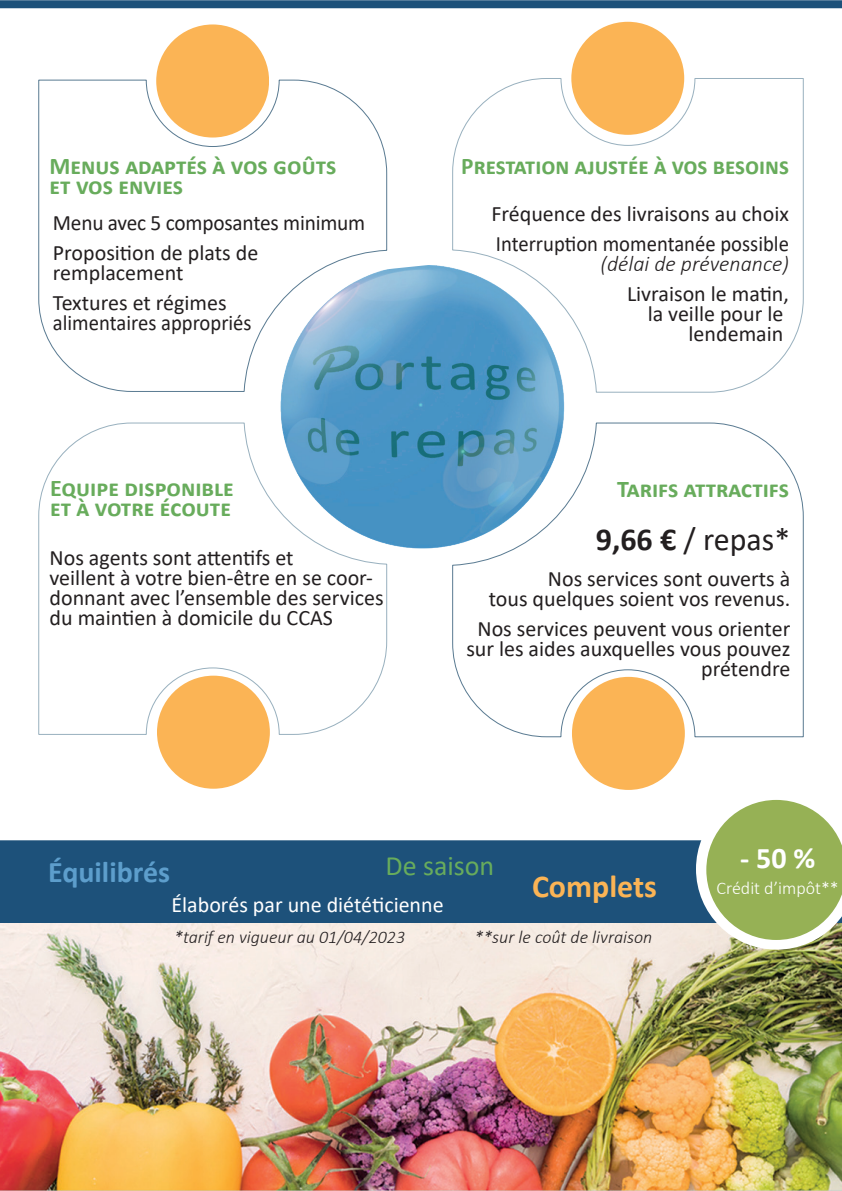
<style>
.page{position:relative;width:842px;height:1191px;background:#fff}
.page>*{position:absolute;margin:0;border:0;box-sizing:border-box;transform-origin:0 0}
.t1{font:32px "Calibri";color:#231f20}
.t2{font:700 32px "Calibri";color:#fbb455}
.t3{font:700 30px "Calibri";color:#5d9ecc}
.t4{font:700 30px "Calibri";color:#fff}
.t5{font:28px "Calibri";color:#68ac5c}
.t6{font:700 24px/20px "Calibri";color:#68ac5c}
.t7{font:22px/20px "Calibri";color:#231f20}
.t8{font:22px "Calibri";color:#fff}
.t9{font:22px "Calibri";color:#231f20;scale:.94 1}
.t10{font:italic 300 22px "Calibri";color:#231f20}
.t11{font:italic 300 18px "Calibri";color:#231f20}
.t12{font:300 18px "Calibri";color:#fff}
.s1{font-weight:700}
</style>
<div class="page">
<svg style="left:38px;top:80px;width:349px;height:312px"></svg>
<svg style="left:452px;top:78px;width:352px;height:314px"></svg>
<svg style="left:38px;top:422px;width:349px;height:313px"></svg>
<svg style="left:452px;top:422px;width:351px;height:315px"></svg>
<div style="left:0;top:0;width:842px;height:8px;background:#1d517a"></div>
<img style="left:274px;top:250px;width:304px;height:300px">
<div style="left:157px;top:675px;width:113px;height:113px;background:#fbb455;border-radius:50%"></div>
<div style="left:572px;top:677px;width:113px;height:112px;background:#fbb455;border-radius:50%"></div>
<div style="left:156px;top:24px;width:113px;height:113px;background:#fbb455;border-radius:50%"></div>
<div style="left:571px;top:22px;width:113px;height:113px;background:#fbb455;border-radius:50%"></div>
<div style="left:0;top:840px;width:842px;height:86px;background:#1d517a"></div>
<img style="left:0;top:923px;width:842px;height:268px">
<svg style="left:696px;top:799px;width:146px;height:150px"></svg>
<p class="t6" style="left:50px;top:156px;width:288px">Menus adaptés à vos goûts et vos envies</p>
<p class="t6" style="left:461px;top:156px;width:329px">Prestation ajustée à vos besoins</p>
<p class="t7" style="left:53px;top:207px;width:314px;line-height:30px">Menu avec 5 composantes minimum<br>Proposition de plats de</p>
<p class="t7" style="left:53px;top:257px;width:175px;line-height:30px">remplacement<br>Textures et régimes</p>
<p class="t9" style="left:53px;top:307px;width:213px">alimentaires appropriés</p>
<p class="t7" style="left:491px;top:198px;width:299px;line-height:30px">Fréquence des livraisons au choix<br>Interruption momentanée possible</p>
<p class="t10" style="left:600px;top:250px;width:190px">(délai de prévenance)</p>
<p class="t7" style="left:627px;top:283px;width:163px;text-align:right">Livraison le matin, la veille pour le lendemain</p>
<p class="t6" style="left:50px;top:477px;width:185px">Equipe disponible et à votre écoute</p>
<p class="t6" style="left:617px;top:479px;width:173px">Tarifs attractifs</p>
<p class="t7" style="left:50px;top:547px;width:336px">Nos agents sont attentifs et<br>veillent à votre bien-être en se coor&shy;donnant avec l’ensemble des services du maintien à domicile du CCAS</p>
<h1 class="t1" style="left:596px;top:517px;width:196px"><span class="s1">9,66 €</span> / repas*</h1>
<p class="t7" style="left:489px;top:568px;width:303px;text-align:right">Nos services sont ouverts à<br>tous quelques soient vos revenus.</p>
<p class="t7" style="left:466px;top:618px;width:326px;text-align:right">Nos services peuvent vous orienter sur les aides auxquelles vous pouvez prétendre</p>
<p class="t5" style="left:386px;top:846px;width:110px">De saison</p>
<h2 class="t4" style="left:740px;top:836px;width:77px">- 50 %</h2>
<p class="t12" style="left:716px;top:876px;width:124px">Crédit d’impôt**</p>
<h2 class="t3" style="left:48px;top:850px;width:123px">Équilibrés</h2>
<h1 class="t2" style="left:532px;top:864px;width:126px">Complets</h1>
<p class="t8" style="left:171px;top:889px;width:274px">Élaborés par une diététicienne</p>
<p class="t11" style="left:174px;top:926px;width:233px">*tarif en vigueur au 01/04/2023</p>
<p class="t11" style="left:474px;top:926px;width:180px">**sur le coût de livraison</p>
</div>
